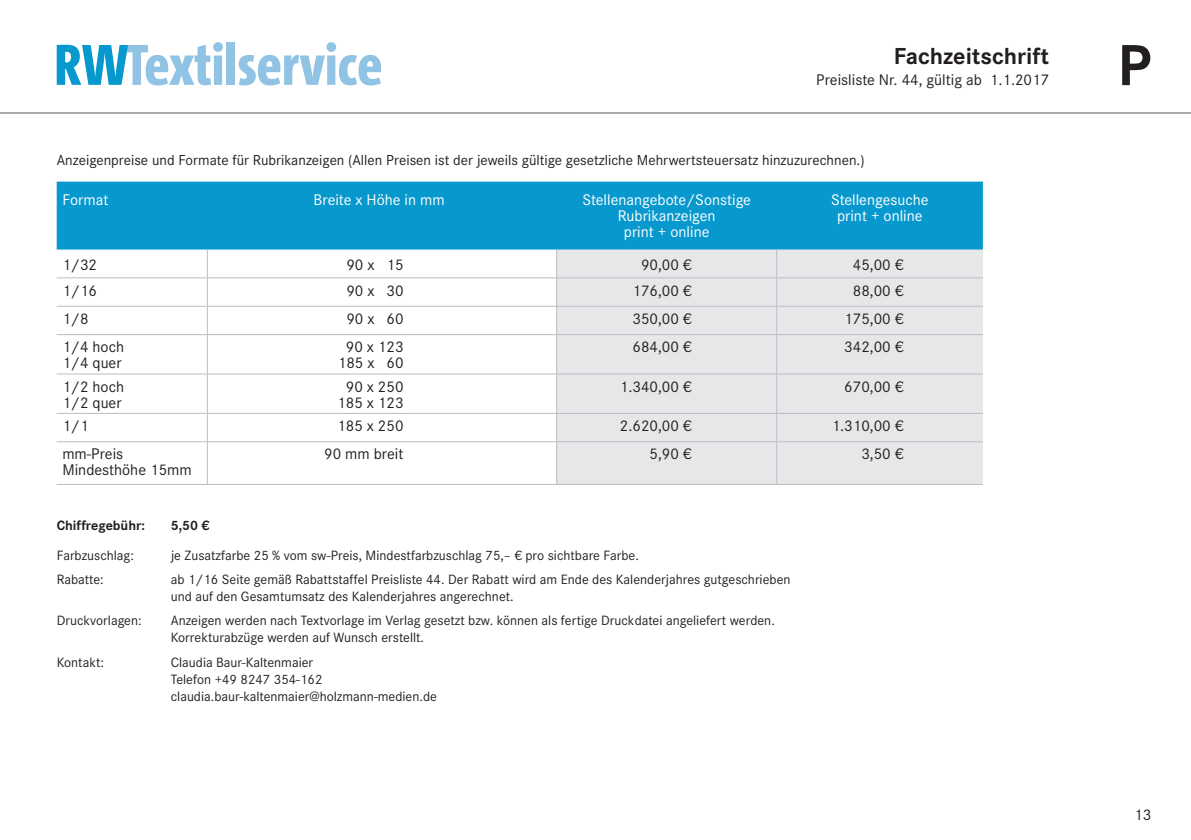
<style>
.page{position:relative;width:1191px;height:840px;background:#fff}
.page>*{position:absolute;margin:0;border:0;box-sizing:border-box;transform-origin:0 0}
.t1{font:700 60px "Corporate S";color:#231f20}
.t2{font:700 24px "Corporate S";color:#231f20}
.t3{font:16px/16px "Corporate S";color:#231f20}
.t4{font:16px/16px "Corporate S";color:#fff;text-align:center}
.t5{font:15px "Corporate S";color:#231f20}
.t6{font:14px/17px "Corporate S";color:#231f20}
.t7{font:700 14px "Corporate S";color:#231f20}
</style>
<div class="page">
<div style="left:227px;top:42px;width:8px;height:43px;background:#91c3e4"></div>
<svg style="left:239px;top:42px;width:142px;height:43px"></svg>
<svg style="left:57px;top:42px;width:166px;height:43px"></svg>
<div style="left:57px;top:181px;width:926px;height:68px;background:#0798cd"></div>
<svg style="left:57px;top:249px;width:499px;height:235px"></svg>
<div style="left:557px;top:249px;width:426px;height:235px;background:#e6e7e9"></div>
<hr style="left:57px;top:277px;width:150px;height:1px;background:#bcbdc0">
<hr style="left:207px;top:277px;width:349px;height:1px;background:#bcbdc0">
<hr style="left:556px;top:277px;width:220px;height:1px;background:#bcbdc0">
<hr style="left:776px;top:277px;width:207px;height:1px;background:#bcbdc0">
<hr style="left:57px;top:306px;width:150px;height:1px;background:#bcbdc0">
<hr style="left:207px;top:306px;width:349px;height:1px;background:#bcbdc0">
<svg style="left:207px;top:249px;width:1px;height:85px"></svg>
<hr style="left:556px;top:306px;width:220px;height:1px;background:#bcbdc0">
<svg style="left:556px;top:249px;width:1px;height:85px"></svg>
<hr style="left:776px;top:306px;width:207px;height:1px;background:#bcbdc0">
<svg style="left:776px;top:249px;width:1px;height:85px"></svg>
<hr style="left:57px;top:334px;width:150px;height:1px;background:#bcbdc0">
<hr style="left:207px;top:334px;width:349px;height:1px;background:#bcbdc0">
<hr style="left:207px;top:334px;width:1px;height:39px;background:#bcbdc0">
<hr style="left:556px;top:334px;width:220px;height:1px;background:#bcbdc0">
<hr style="left:556px;top:334px;width:1px;height:39px;background:#bcbdc0">
<hr style="left:776px;top:334px;width:207px;height:1px;background:#bcbdc0">
<hr style="left:776px;top:334px;width:1px;height:39px;background:#bcbdc0">
<hr style="left:57px;top:373px;width:150px;height:1px;background:#bcbdc0">
<hr style="left:207px;top:373px;width:349px;height:1px;background:#bcbdc0">
<hr style="left:207px;top:374px;width:1px;height:39px;background:#bcbdc0">
<hr style="left:556px;top:373px;width:220px;height:1px;background:#bcbdc0">
<hr style="left:556px;top:374px;width:1px;height:39px;background:#bcbdc0">
<hr style="left:776px;top:373px;width:207px;height:1px;background:#bcbdc0">
<hr style="left:776px;top:374px;width:1px;height:39px;background:#bcbdc0">
<hr style="left:57px;top:413px;width:150px;height:1px;background:#bcbdc0">
<hr style="left:207px;top:413px;width:349px;height:1px;background:#bcbdc0">
<svg style="left:207px;top:413px;width:1px;height:28px"></svg>
<hr style="left:556px;top:413px;width:220px;height:1px;background:#bcbdc0">
<svg style="left:556px;top:414px;width:1px;height:27px"></svg>
<hr style="left:776px;top:413px;width:207px;height:1px;background:#bcbdc0">
<svg style="left:776px;top:414px;width:1px;height:27px"></svg>
<hr style="left:57px;top:441px;width:150px;height:1px;background:#bcbdc0">
<hr style="left:207px;top:441px;width:349px;height:1px;background:#bcbdc0">
<hr style="left:207px;top:442px;width:1px;height:42px;background:#bcbdc0">
<hr style="left:556px;top:441px;width:220px;height:1px;background:#bcbdc0">
<hr style="left:556px;top:442px;width:1px;height:42px;background:#bcbdc0">
<hr style="left:776px;top:441px;width:207px;height:1px;background:#bcbdc0">
<hr style="left:776px;top:442px;width:1px;height:42px;background:#bcbdc0">
<hr style="left:57px;top:484px;width:150px;height:1px;background:#bcbdc0">
<hr style="left:207px;top:484px;width:349px;height:1px;background:#bcbdc0">
<hr style="left:556px;top:484px;width:220px;height:1px;background:#bcbdc0">
<hr style="left:776px;top:484px;width:207px;height:1px;background:#bcbdc0">
<hr style="left:0;top:112px;width:1191px;height:1px;background:#a8a9ad">
<h2 class="t2" style="left:893px;top:42px;width:157px">Fachzeitschrift</h2>
<p class="t3" style="left:816px;top:72px;width:234px">Preisliste Nr. 44, gültig ab 1.1.2017</p>
<p class="t5" style="left:57px;top:151px;width:809px">Anzeigenpreise und Formate für Rubrikanzeigen (Allen Preisen ist der jeweils gültige gesetzliche Mehrwertsteuersatz hinzuzurechnen.)</p>
<p class="t4" style="left:62px;top:192px;width:48px">Format</p>
<p class="t4" style="left:313px;top:192px;width:133px">Breite x Höhe in mm</p>
<p class="t4" style="left:582px;top:192px;width:170px">Stellenangebote/Sonstige<br>Rubrikanzeigen<br>print + online</p>
<p class="t4" style="left:831px;top:192px;width:99px">Stellengesuche print + online</p>
<p class="t3" style="left:62px;top:257px;width:36px">1/32</p>
<p class="t3" style="left:346px;top:257px;width:59px">90 x 15</p>
<p class="t3" style="left:641px;top:257px;width:52px">90,00 €</p>
<p class="t3" style="left:853px;top:257px;width:52px">45,00 €</p>
<p class="t3" style="left:62px;top:282px;width:36px">1/16</p>
<p class="t3" style="left:346px;top:282px;width:59px">90 x 30</p>
<p class="t3" style="left:632px;top:282px;width:61px">176,00 €</p>
<p class="t3" style="left:853px;top:282px;width:52px">88,00 €</p>
<p class="t3" style="left:62px;top:310px;width:28px">1/8</p>
<p class="t3" style="left:346px;top:310px;width:59px">90 x 60</p>
<p class="t3" style="left:632px;top:310px;width:61px">350,00 €</p>
<p class="t3" style="left:844px;top:310px;width:61px">175,00 €</p>
<p class="t3" style="left:62px;top:339px;width:63px">1/4 hoch<br>1/4 quer</p>
<p class="t3" style="left:338px;top:339px;width:67px;text-align:center">90 x 123<br>185 x 60</p>
<p class="t3" style="left:632px;top:339px;width:61px">684,00 €</p>
<p class="t3" style="left:844px;top:339px;width:61px">342,00 €</p>
<p class="t3" style="left:62px;top:378px;width:63px">1/2 hoch<br>1/2 quer</p>
<p class="t3" style="left:337px;top:378px;width:68px;text-align:center">90 x 250<br>185 x 123</p>
<p class="t3" style="left:620px;top:378px;width:73px">1.340,00 €</p>
<p class="t3" style="left:844px;top:378px;width:61px">670,00 €</p>
<p class="t3" style="left:62px;top:417px;width:28px">1/1</p>
<p class="t3" style="left:337px;top:417px;width:68px">185 x 250</p>
<p class="t3" style="left:620px;top:417px;width:73px">2.620,00 €</p>
<p class="t3" style="left:831px;top:417px;width:73px">1.310,00 €</p>
<p class="t3" style="left:62px;top:446px;width:131px">mm-Preis<br>Mindesthöhe 15mm</p>
<p class="t3" style="left:324px;top:446px;width:81px">90 mm breit</p>
<p class="t3" style="left:649px;top:446px;width:44px">5,90 €</p>
<p class="t3" style="left:861px;top:446px;width:44px">3,50 €</p>
<p class="t7" style="left:57px;top:516px;width:90px">Chiffregebühr:</p>
<p class="t7" style="left:171px;top:516px;width:40px">5,50 €</p>
<p class="t6" style="left:57px;top:547px;width:79px">Farbzuschlag:</p>
<p class="t6" style="left:171px;top:547px;width:470px">je Zusatzfarbe 25 % vom sw-Preis, Mindestfarbzuschlag 75,– € pro sichtbare Farbe.</p>
<p class="t6" style="left:57px;top:571px;width:49px">Rabatte:</p>
<p class="t6" style="left:171px;top:571px;width:621px">ab 1/16 Seite gemäß Rabattstaffel Preisliste 44. Der Rabatt wird am Ende des Kalenderjahres gutgeschrieben und auf den Gesamtumsatz des Kalenderjahres angerechnet.</p>
<p class="t6" style="left:57px;top:612px;width:86px">Druckvorlagen:</p>
<p class="t6" style="left:171px;top:612px;width:605px">Anzeigen werden nach Textvorlage im Verlag gesetzt bzw. können als fertige Druckdatei angeliefert werden.<br>Korrekturabzüge werden auf Wunsch erstellt.</p>
<p class="t6" style="left:57px;top:653px;width:49px">Kontakt:</p>
<p class="t6" style="left:171px;top:653px;width:268px">Claudia Baur-Kaltenmaier<br>Telefon +49 8247 354-162 claudia.baur-kaltenmaier@holzmann-medien.de</p>
<h1 class="t1" style="left:1117px;top:31px;width:35px">P</h1>
<p class="t3" style="left:1134px;top:806px;width:19px">13</p>
</div>
